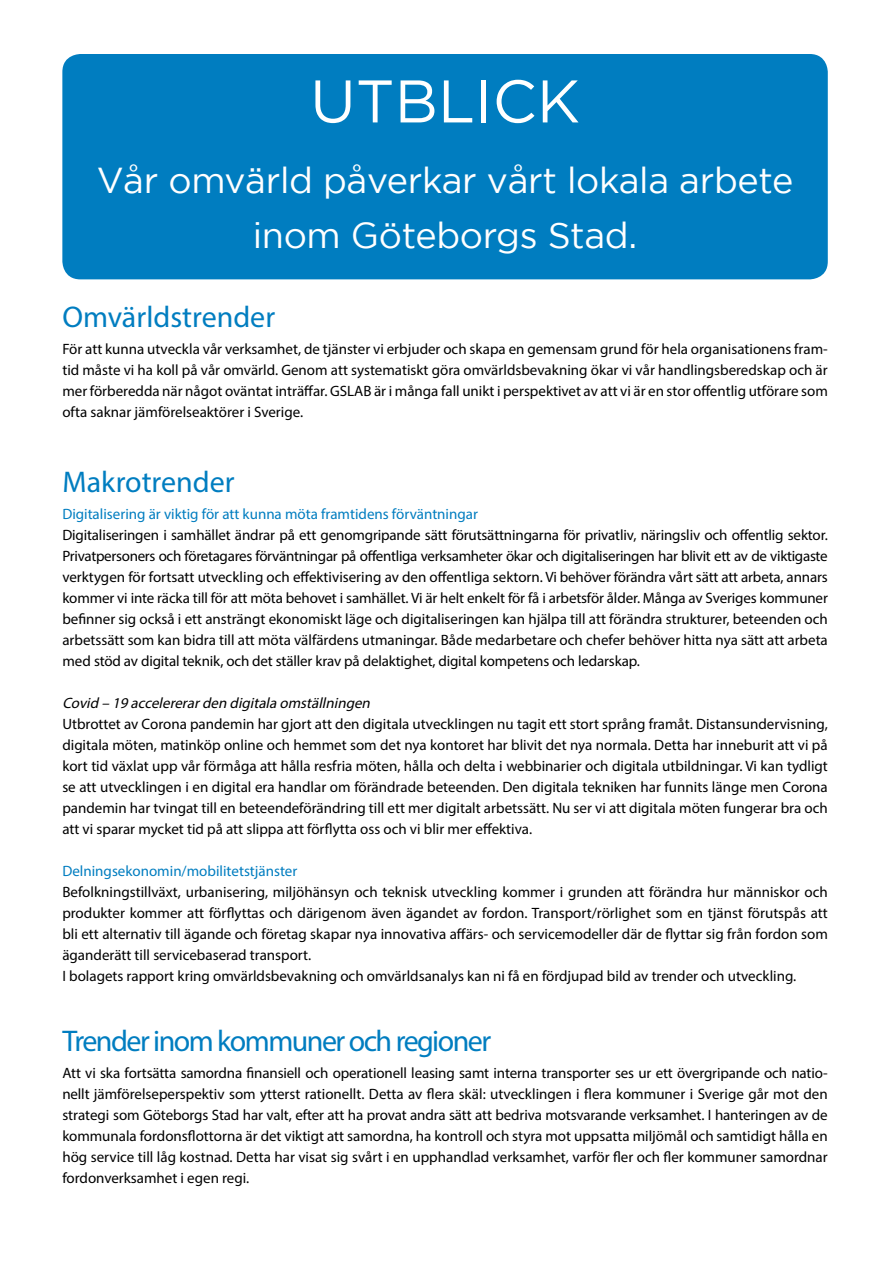
<style>
.page{position:relative;width:893px;height:1263px;background:#fff}
.page>*{position:absolute;margin:0;border:0;box-sizing:border-box;transform-origin:0 0}
.t1{font:60px "Gotham";color:#fff}
.t2{font:36px/55.5px "Gotham";letter-spacing:-.01em;color:#fff;text-align:center}
.t3{font:30px "Myriad Pro";letter-spacing:-.05em;color:#007dc0}
.t4{font:30px "Myriad Pro";color:#007dc0}
.t5{font:15px/21px "Myriad Pro";color:#000;text-align:justify}
.t6{font:15px "Myriad Pro";color:#007dc0}
.t7{font:italic 15px "Myriad Pro";color:#000}
</style>
<div class="page">
<div style="left:62px;top:54px;width:766px;height:225px;background:#007dc0;border-radius:18px"></div>
<h1 class="t1" style="left:310px;top:68px;width:271px">UTBLICK</h1>
<h2 class="t2" style="left:97px;top:152px;width:698px">Vår omvärld påverkar vårt lokala arbete inom Göteborgs Stad.</h2>
<h3 class="t4" style="left:62px;top:298px;width:214px">Omvärldstrender</h3>
<p class="t5" style="left:62px;top:338px;width:767px">För att kunna utveckla vår verksamhet, de tjänster vi erbjuder och skapa en gemensam grund för hela organisationens fram&shy;tid måste vi ha koll på vår omvärld. Genom att systematiskt göra omvärldsbevakning ökar vi vår handlingsberedskap och är mer förberedda när något oväntat inträffar. GSLAB är i många fall unikt i perspektivet av att vi är en stor offentlig utförare som ofta saknar jämförelseaktörer i Sverige.</p>
<h3 class="t4" style="left:62px;top:463px;width:174px">Makrotrender</h3>
<p class="t6" style="left:62px;top:504px;width:417px">Digitalisering är viktig för att kunna möta framtidens förväntningar</p>
<p class="t5" style="left:62px;top:524px;width:767px">Digitaliseringen i samhället ändrar på ett genomgripande sätt förutsättningarna för privatliv, näringsliv och offentlig sektor.<br>Privatpersoners och företagares förväntningar på offentliga verksamheter ökar och digitaliseringen har blivit ett av de viktigaste verktygen för fortsatt utveckling och effektivisering av den offentliga sektorn. Vi behöver förändra vårt sätt att arbeta, annars kommer vi inte räcka till för att möta behovet i samhället. Vi är helt enkelt för få i arbetsför ålder. Många av Sveriges kommuner befinner sig också i ett ansträngt ekonomiskt läge och digitaliseringen kan hjälpa till att förändra strukturer, beteenden och arbetssätt som kan bidra till att möta välfärdens utmaningar. Både medarbetare och chefer behöver hitta nya sätt att arbeta med stöd av digital teknik, och det ställer krav på delaktighet, digital kompetens och ledarskap.</p>
<p class="t7" style="left:62px;top:693px;width:313px">Covid – 19 accelererarden digitala omställningen</p>
<p class="t5" style="left:62px;top:713px;width:767px">Utbrottet av Corona pandemin har gjort att den digitala utvecklingen nu tagit ett stort språng framåt. Distansundervisning, digitala möten, matinköp online och hemmet som det nya kontoret har blivit det nya normala. Detta har inneburit att vi på kort tid växlat upp vår förmåga att hålla resfria möten, hålla och delta i webbinarier och digitala utbildningar. Vi kan tydligt se att utvecklingen i en digital era handlar om förändrade beteenden. Den digitala tekniken har funnits länge men Corona pandemin har tvingat till en beteendeförändring till ett mer digitalt arbetssätt. Nu ser vi att digitala möten fungerar bra och att vi sparar mycket tid på att slippa att förflytta oss och vi blir mer effektiva.</p>
<p class="t6" style="left:62px;top:861px;width:236px">Delningsekonomin/mobilitetstjänster</p>
<p class="t5" style="left:62px;top:881px;width:767px;text-align:left">Befolkningstillväxt, urbanisering, miljöhänsyn och teknisk utveckling kommer i grunden att förändra hur människor och produkter kommer att förflyttas och därigenom även ägandet av fordon. Transport/rörlighet som en tjänst förutspås att bli ett alternativ till ägande och företag skapar nya innovativa affärs- och servicemodeller där de flyttar sig från fordon som äganderätt till servicebaserad transport.<br>I bolagets rapport kring omvärldsbevakning och omvärldsanalys kan ni få en fördjupad bild av trender och utveckling.</p>
<h3 class="t3" style="left:62px;top:1022px;width:430px">Trender inom kommuner och regioner</h3>
<p class="t5" style="left:62px;top:1062px;width:767px">Att vi ska fortsätta samordna finansiell och operationell leasing samt interna transporter ses ur ett övergripande och natio&shy;nellt jämförelseperspektiv som ytterst rationellt. Detta av flera skäl: utvecklingen i flera kommuner i Sverige går mot den strategi som Göteborgs Stad har valt, efter att ha provat andra sätt att bedriva motsvarande verksamhet. I hanteringen av de kommunala fordonsflottorna är det viktigt att samordna, ha kontroll och styra mot uppsatta miljömål och samtidigt hålla en hög service till låg kostnad. Detta har visat sig svårt i en upphandlad verksamhet, varför fler och fler kommuner samordnar fordonverksamhet i egen regi.</p>
</div>
